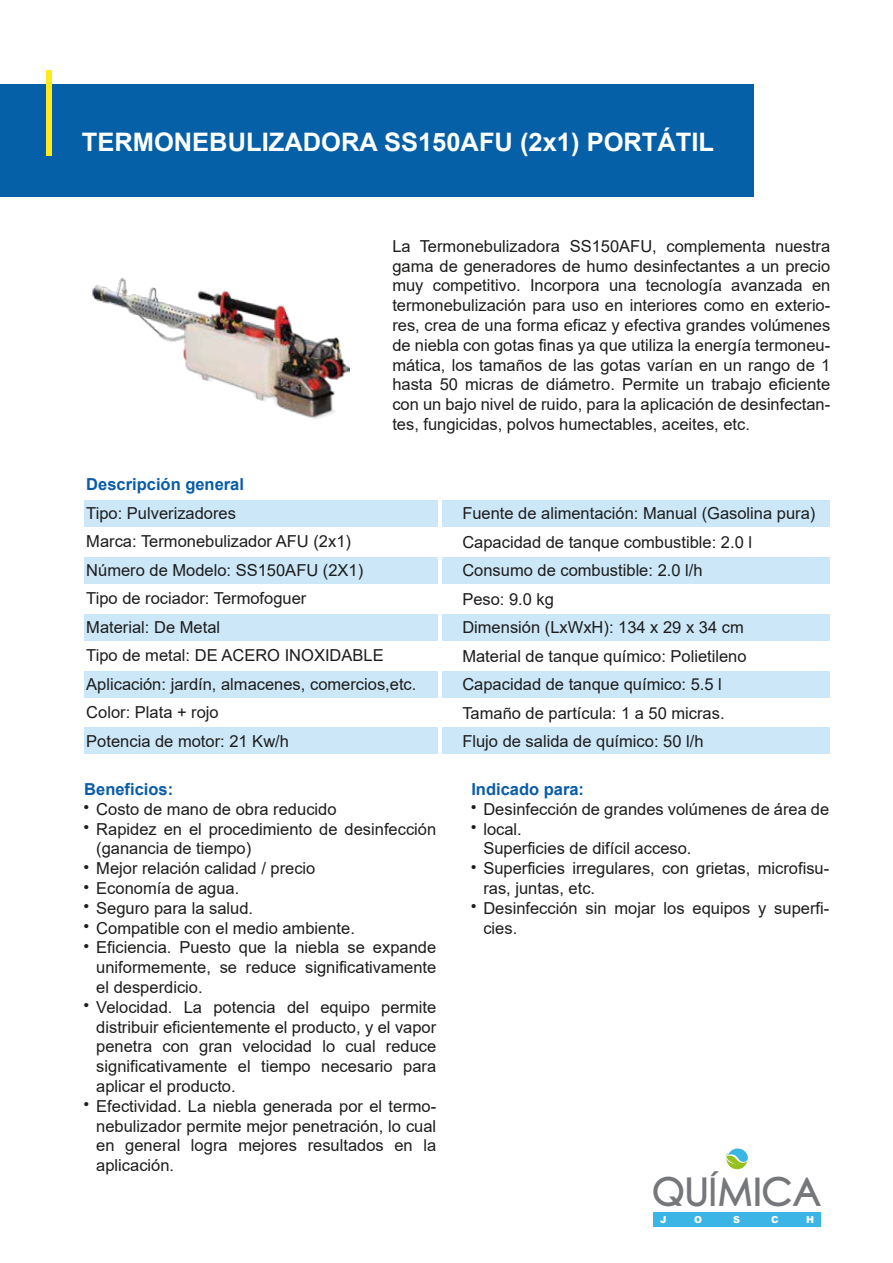
<style>
.page{position:relative;width:893px;height:1263px;background:#fff}
.page>*{position:absolute;margin:0;border:0;box-sizing:border-box;transform-origin:0 0}
.t1{font:42px "Chub Gothic";color:#76777b}
.t2{font:700 25.5px "Arial";color:#fff}
.t3{font:16.5px/28.5px "Arial";color:#1d1d1c}
.t4{font:700 16.5px "Arial";color:#085ca8}
.t5{font:900 9.6px "Arial";color:#fff}
.s1{font-family:"Myriad Pro"}
</style>
<div class="page">
<div style="left:84px;top:500px;width:745px;height:26px;background:#cce7f7"></div>
<div style="left:84px;top:557px;width:745px;height:26px;background:#cce7f7"></div>
<div style="left:84px;top:614px;width:745px;height:26px;background:#cce7f7"></div>
<div style="left:84px;top:671px;width:745px;height:26px;background:#cce7f7"></div>
<div style="left:84px;top:727px;width:745px;height:26px;background:#cce7f7"></div>
<div style="left:0;top:84px;width:753px;height:112px;background:#0560a8"></div>
<svg style="left:726px;top:1148px;width:22px;height:22px"></svg>
<div style="left:653px;top:1212px;width:168px;height:15px;background:#3bb4e6"></div>
<hr style="left:438px;top:481px;width:4px;height:281px;background:#fff">
<div style="left:46px;top:70px;width:5px;height:85px;background:#fdeb1b"></div>
<img style="left:93px;top:277px;width:257px;height:142px">
<h2 class="t2" style="left:82px;top:124px;width:634px">TERMONEBULIZADORA SS150AFU (2x1) PORTÁTIL</h2>
<p class="t3" style="left:392px;top:236px;width:440px;line-height:19.8px;text-align:justify">La Termonebulizadora SS150AFU, complementa nuestra gama de generadores de humo desinfectantes a un precio muy competitivo. Incorpora una tecnología avanzada en termonebulización para uso en interiores como en exterio&shy;res, crea de una forma eficaz y efectiva grandes volúmenes de niebla con gotas finas ya que utiliza la energía termoneu&shy;mática, los tamaños de las gotas varían en un rango de 1 hasta 50 micras de diámetro. Permite un trabajo eficiente con un bajo nivel de ruido, para la aplicación de desinfectan&shy;tes, fungicidas, polvos humectables, aceites, etc.</p>
<p class="t4" style="left:86px;top:473px;width:159px">Descripción general</p>
<p class="t3" style="left:86px;top:499px;width:332px">Tipo: Pulverizadores<br>Marca: Termonebulizador AFU (2x1)<br>Número de Modelo: SS150AFU (2X1)<br>Tipo de rociador: Termofoguer<br>Material: De Metal<br>Tipo de metal: DE ACERO INOXIDABLE<br>Aplicación: jardín, almacenes, comercios,etc.<br>Color: Plata + rojo<br>Potencia de motor: 21 Kw/h</p>
<p class="t4" style="left:84px;top:777px;width:90px">Beneficios:</p>
<p class="t3" style="left:84px;top:794px;width:255px">• Costo de mano de obra reducido</p>
<p class="t3" style="left:84px;top:814px;width:354px">• Rapidez en el procedimiento de desinfección</p>
<p class="t3" style="left:84px;top:854px;width:233px">• Mejor relación calidad / precio</p>
<p class="t3" style="left:84px;top:874px;width:157px">• Economía de agua.</p>
<p class="t3" style="left:84px;top:893px;width:171px">• Seguro para la salud.</p>
<p class="t3" style="left:84px;top:913px;width:273px">• Compatible con el medio ambiente.</p>
<p class="t3" style="left:84px;top:933px;width:354px">• Eficiencia. Puesto que la niebla se expande</p>
<p class="t3" style="left:96px;top:834px;width:156px">(ganancia de tiempo)</p>
<p class="t3" style="left:96px;top:957px;width:341px;line-height:19.8px">uniformemente, se reduce significativamente el desperdicio.</p>
<p class="t3" style="left:96px;top:1017px;width:341px;line-height:19.8px;text-align:justify">distribuir eficientemente el producto, y el vapor penetra con gran velocidad lo cual reduce significativamente el tiempo necesario para aplicar el producto.</p>
<p class="t3" style="left:96px;top:1116px;width:341px;line-height:19.8px;text-align:justify">nebulizador permite mejor penetración, lo cual en general logra mejores resultados en la aplicación.</p>
<p class="t3" style="left:84px;top:992px;width:354px">• Velocidad. La potencia del equipo permite</p>
<p class="t3" style="left:84px;top:1091px;width:354px">• Efectividad. La niebla generada por el termo-</p>
<p class="t3" style="left:462px;top:499px;width:355px">Fuente de alimentación: Manual (Gasolina pura)<br>Capacidad de tanque combustible: 2.0 l Consumo de combustible: 2.0 l/h<br>Peso: 9.0 kg<br>Dimensión (LxWxH): 134 x 29 x 34 cm<br>Material de tanque químico: Polietileno Capacidad de tanque químico: 5.5 l<br>Tamaño de partícula: 1 a 50 micras.<br>Flujo de salida de químico: 50 l/h</p>
<p class="t4" style="left:471px;top:777px;width:114px">Indicado para:</p>
<p class="t3" style="left:471px;top:794px;width:360px">• Desinfección de grandes volúmenes de área de</p>
<p class="t3" style="left:471px;top:814px;width:52px">• local.</p>
<p class="t3" style="left:471px;top:854px;width:360px">• Superficies irregulares, con grietas, microfisu-</p>
<p class="t3" style="left:471px;top:893px;width:360px">• Desinfección sin mojar los equipos y superfi-</p>
<p class="t3" style="left:483px;top:834px;width:210px">Superficies de difícil acceso.</p>
<p class="t3" style="left:483px;top:874px;width:113px">ras, juntas, etc.</p>
<p class="t3" style="left:483px;top:913px;width:35px">cies.</p>
<h1 class="t1" style="left:652px;top:1167px;width:172px">QU<span class="s1">Í</span>MICA</h1>
<p class="t5" style="left:660px;top:1213px;width:8px">J</p>
<p class="t5" style="left:694px;top:1213px;width:9px">O</p>
<p class="t5" style="left:733px;top:1213px;width:8px">S</p>
<p class="t5" style="left:771px;top:1213px;width:9px">C</p>
<p class="t5" style="left:806px;top:1213px;width:9px">H</p>
</div>
